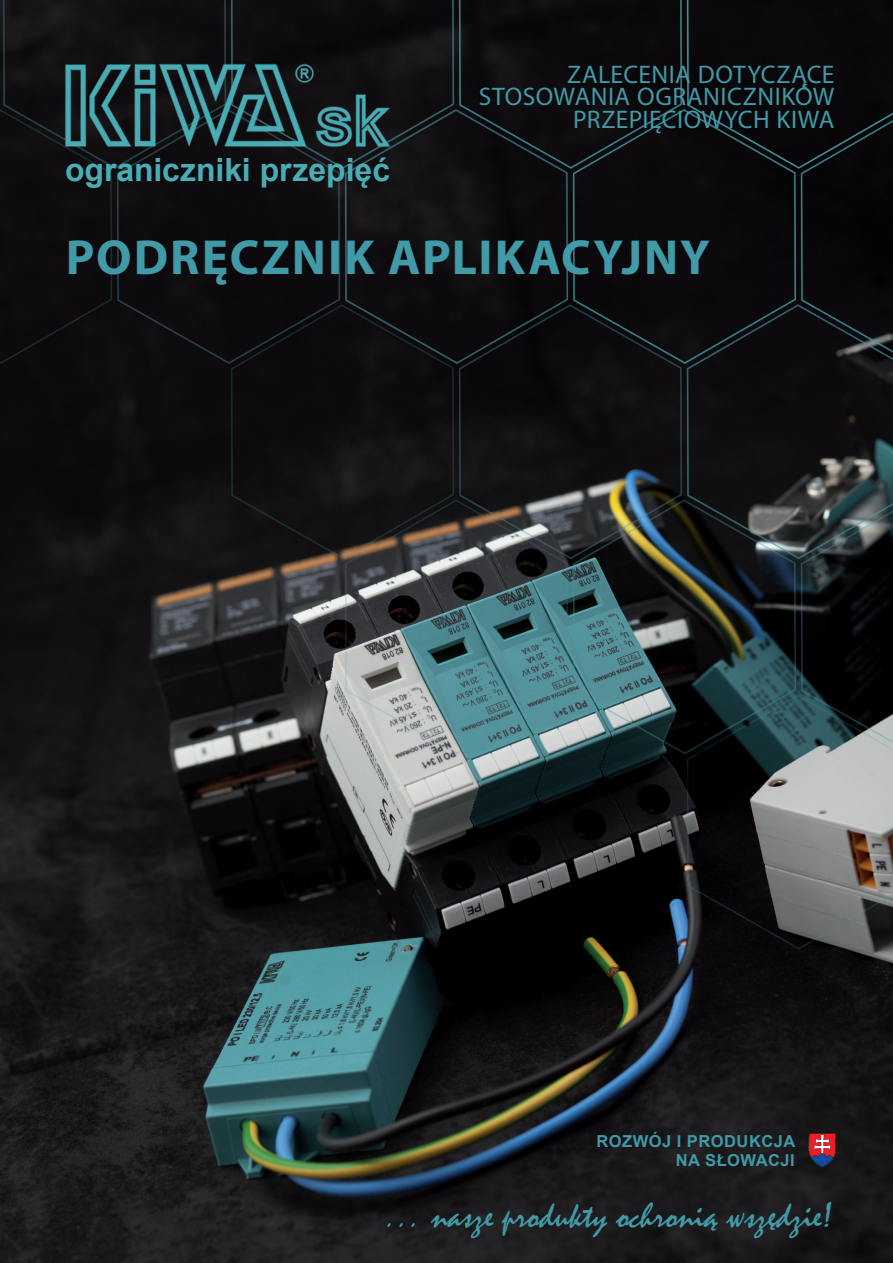
<style>
.page{position:relative;width:893px;height:1263px;background:#fff}
.page>*{position:absolute;margin:0;border:0;box-sizing:border-box;transform-origin:0 0}
.t1{font:700 49.5px "Myriad Pro";letter-spacing:.04em;color:#409aa7}
.t2{font:36px "Mistral";color:#409aa7}
.t3{font:700 31.95px "Arial";color:#49adb6}
.t4{font:25.5px/22.5px "Myriad Pro";letter-spacing:.015em;color:#409aa7;text-align:right}
.t5{font:700 16.5px "Arial";letter-spacing:.03em;color:#409aa7}
.s1{font-family:"Brush Script"}
</style>
<div class="page">
<img style="left:0;top:0;width:893px;height:1263px">
<img style="left:803px;top:1130px;width:38px;height:53px">
<img style="left:27px;top:61px;width:395px;height:87px">
<p class="t3" style="left:65px;top:147px;width:327px">ograniczniki przepięć</p>
<p class="t4" style="left:479px;top:63px;width:357px">ZALECENIA DOTYCZĄCE<br>STOSOWANIA OGRANICZNIKÓW<br>PRZEPIĘCIOWYCH KIWA</p>
<p class="t1" style="left:66px;top:225px;width:646px">PODRĘCZNIK APLIKACYJNY</p>
<p class="t5" style="left:596px;top:1129px;width:201px">ROZWÓJ I PRODUKCJA</p>
<p class="t5" style="left:676px;top:1149px;width:120px">NA SŁOWACJI</p>
<p class="t2" style="left:385px;top:1194px;width:449px"><span class="s1">...</span> nasze produkty ochronią wszędzie!</p>
</div>
